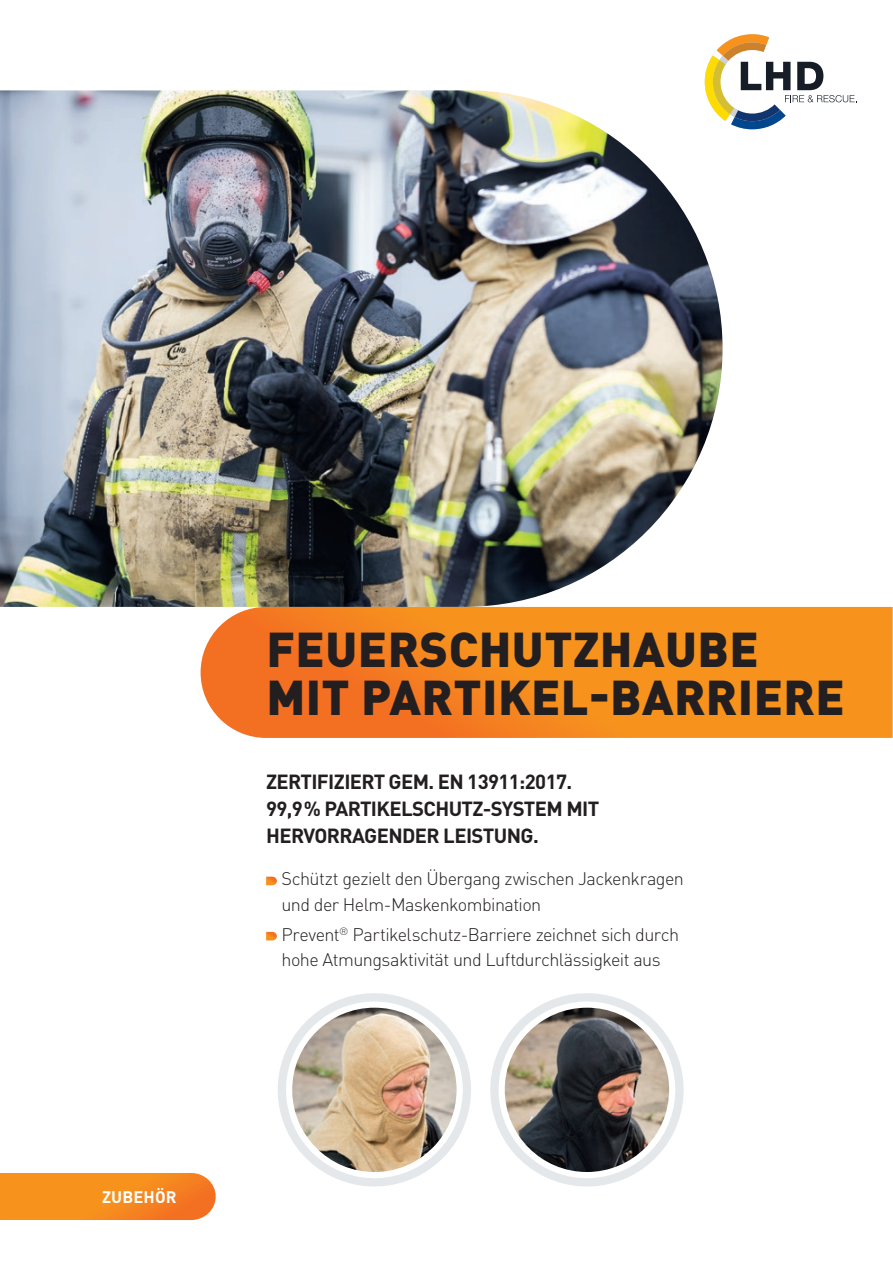
<style>
.page{position:relative;width:893px;height:1263px;background:#fff}
.page>*{position:absolute;margin:0;border:0;box-sizing:border-box;transform-origin:0 0}
.t1{font:900 48.3px/48px "DIN Pro";letter-spacing:.01em;color:#231f20}
.t2{font:700 20.25px/27px "DIN Pro";letter-spacing:-.03em;color:#231f20}
.t3{font:300 18px/25.5px "DIN Pro";letter-spacing:-.03em;color:#231f20}
.t4{font:700 16.5px "DIN Pro";letter-spacing:.01em;color:#fff}
</style>
<div class="page">
<svg style="left:704px;top:34px;width:153px;height:96px"></svg>
<svg style="left:201px;top:607px;width:692px;height:131px;background:#f58a23"></svg>
<svg style="left:266px;top:877px;width:11px;height:8px"></svg>
<svg style="left:266px;top:932px;width:11px;height:9px"></svg>
<svg style="left:278px;top:993px;width:192px;height:194px"></svg>
<img style="left:292px;top:1008px;width:164px;height:164px;border-radius:50%">
<svg style="left:470px;top:993px;width:214px;height:194px"></svg>
<img style="left:505px;top:1008px;width:164px;height:164px;border-radius:50%">
<img style="left:0;top:90px;width:722px;height:517px">
<svg style="left:0;top:1173px;width:216px;height:47px;background:#f68d23"></svg>
<p class="t4" style="left:102px;top:1191px;width:76px">ZUBEHÖR</p>
<h1 class="t1" style="left:266px;top:626px;width:580px">FEUERSCHUTZHAUBE<br>MIT PARTIKEL-BARRIERE</h1>
<p class="t2" style="left:266px;top:770px;width:335px">ZERTIFIZIERT GEM. EN 13911:2017.<br>99,9% PARTIKELSCHUTZ-SYSTEM MIT<br>HERVORRAGENDER LEISTUNG.</p>
<p class="t3" style="left:281px;top:868px;width:404px">Schützt gezielt den Übergang zwischen Jackenkragen und der Helm-Maskenkombination</p>
<p class="t3" style="left:281px;top:923px;width:399px">Prevent<sup>®</sup> Partikelschutz-Barriere zeichnet sich durch hohe Atmungsaktivität und Luftdurchlässigkeit aus</p>
</div>
